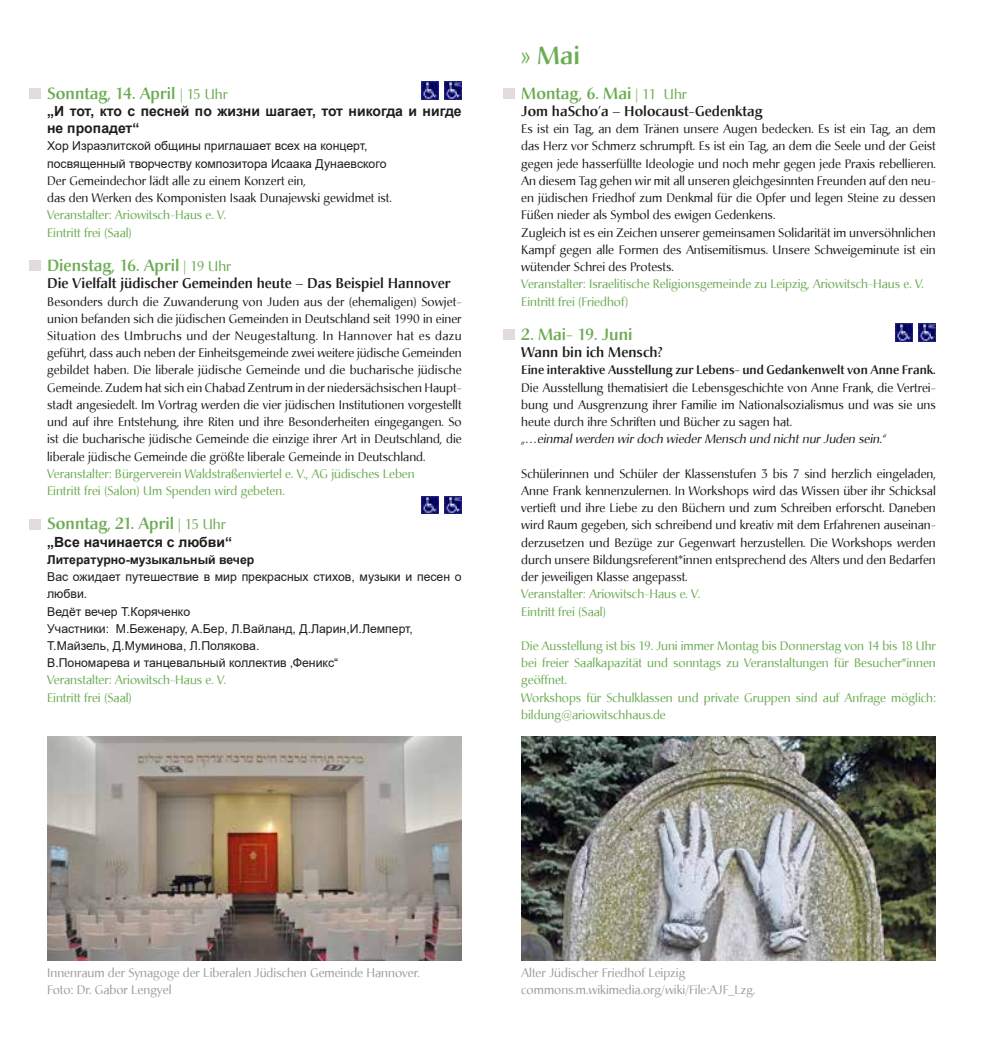
<style>
.page{position:relative;width:983px;height:1042px;background:#fff}
.page>*{position:absolute;margin:0;border:0;box-sizing:border-box;transform-origin:0 0}
.t1{font:500 24.5px "Christiana";color:#6cac53}
.t2{font:500 16.1px "Christiana";color:#6cac53}
.t3{font:500 14px "Christiana";color:#1d1d1b}
.t4{font:700 14px/17.2px "Arial";color:#1d1d1b}
.t5{font:12.25px/17.2px "Christiana";color:#1d1d1b;text-align:justify}
.t6{font:12.25px/17.2px "Christiana";color:#6cac53}
.t7{font:12.25px/17.2px "Arial";color:#1d1d1b}
.t8{font:12.25px/17.2px "Christiana";color:#9d9d9c}
.t9{font:500 12.25px "Christiana";color:#1d1d1b}
.t10{font:italic 12.25px "Christiana";color:#1d1d1b}
.t11{font:700 12.25px "Arial";color:#1d1d1b}
.s1{font-weight:400;font-size:14px}
</style>
<div class="page">
<div style="left:30px;top:88px;width:11px;height:11px;background:#e1dcdb"></div>
<div style="left:30px;top:260px;width:11px;height:11px;background:#e1dcdb"></div>
<div style="left:30px;top:519px;width:11px;height:10px;background:#e1dcdb"></div>
<img style="left:421px;top:82px;width:17px;height:17px">
<img style="left:444px;top:82px;width:17px;height:17px">
<img style="left:421px;top:496px;width:17px;height:17px">
<img style="left:444px;top:496px;width:17px;height:17px">
<img style="left:47px;top:736px;width:414px;height:224px">
<div style="left:503px;top:88px;width:11px;height:11px;background:#e1dcdb"></div>
<div style="left:503px;top:329px;width:11px;height:11px;background:#e1dcdb"></div>
<img style="left:895px;top:324px;width:17px;height:17px">
<img style="left:918px;top:324px;width:17px;height:17px">
<img style="left:521px;top:736px;width:414px;height:224px">
<h2 class="t2" style="left:47px;top:83px;width:182px">Sonntag, 14. April <span class="s1">| 15 Uhr</span></h2>
<p class="t4" style="left:47px;top:103px;width:416px">„И тот, кто с песней по жизни шагает, тот никогда и нигде не пропадет“</p>
<p class="t7" style="left:47px;top:137px;width:341px">Хор Израэлитской общины приглашает всех на концерт, посвященный творчеству композитора Исаака Дунаевского</p>
<p class="t5" style="left:47px;top:172px;width:346px">Der Gemeindechor lädt alle zu einem Konzert ein,<br>das den Werken des Komponisten Isaak Dunajewski gewidmet ist.</p>
<p class="t6" style="left:47px;top:207px;width:180px">Veranstalter: Ariowitsch-Haus e. V.<br>Eintritt frei (Saal)</p>
<h2 class="t2" style="left:47px;top:255px;width:185px">Dienstag, 16. April <span class="s1">| 19 Uhr</span></h2>
<p class="t3" style="left:47px;top:275px;width:405px">Die Vielfalt jüdischer Gemeinden heute – Das Beispiel Hannover</p>
<p class="t5" style="left:47px;top:293px;width:416px">Besonders durch die Zuwanderung von Juden aus der (ehemaligen) Sowjet&shy;union befanden sich die jüdischen Gemeinden in Deutschland seit 1990 in einer Situation des Umbruchs und der Neugestaltung. In Hannover hat es dazu geführt, dass auch neben der Einheitsgemeinde zwei weitere jüdische Gemeinden gebildet haben. Die liberale jüdische Gemeinde und die bucharische jüdische Gemeinde. Zudem hat sich ein Chabad Zentrum in der niedersächsischen Haupt&shy;stadt angesiedelt. Im Vortrag werden die vier jüdischen Institutionen vorgestellt und auf ihre Entstehung, ihre Riten und ihre Besonderheiten eingegangen. So ist die bucharische jüdische Gemeinde die einzige ihrer Art in Deutschland, die liberale jüdische Gemeinde die größte liberale Gemeinde in Deutschland.</p>
<p class="t6" style="left:47px;top:465px;width:369px">Veranstalter: Bürgerverein Waldstraßenviertel e. V., AG jüdisches Leben<br>Eintritt frei (Salon) Um Spenden wird gebeten.</p>
<h2 class="t2" style="left:47px;top:514px;width:180px">Sonntag, 21. April <span class="s1">| 15 Uhr</span></h2>
<p class="t4" style="left:47px;top:533px;width:186px">„Все начинается с любви“</p>
<p class="t11" style="left:47px;top:551px;width:209px">Литературно-музыкальный вечер</p>
<p class="t7" style="left:47px;top:568px;width:416px">Вас ожидает путешествие в мир прекрасных стихов, музыки и песен о любви.<br>Ведёт вечер Т.Коряченко<br>Участники: М.Беженару, А.Бер, Л.Вайланд, Д.Ларин,И.Лемперт, Т.Майзель, Д.Муминова, Л.Полякова.<br>В.Пономарева и танцевальный коллектив ‚Феникс“</p>
<p class="t6" style="left:47px;top:672px;width:180px">Veranstalter: Ariowitsch-Haus e. V.<br>Eintritt frei (Saal)</p>
<h1 class="t1" style="left:521px;top:40px;width:60px">» Mai</h1>
<h2 class="t2" style="left:521px;top:83px;width:167px">Montag, 6. Mai <span class="s1">| 11 Uhr</span></h2>
<p class="t3" style="left:521px;top:102px;width:243px">Jom haScho’a – Holocaust-Gedenktag</p>
<p class="t5" style="left:521px;top:121px;width:416px;text-align:left">Es ist ein Tag, an dem Tränen unsere Augen bedecken. Es ist ein Tag, an dem das Herz vor Schmerz schrumpft. Es ist ein Tag, an dem die Seele und der Geist gegen jede hasserfüllte Ideologie und noch mehr gegen jede Praxis rebellieren.<br>An diesem Tag gehen wir mit all unseren gleichgesinnten Freunden auf den neu&shy;en jüdischen Friedhof zum Denkmal für die Opfer und legen Steine zu dessen Füßen nieder als Symbol des ewigen Gedenkens.<br>Zugleich ist es ein Zeichen unserer gemeinsamen Solidarität im unversöhnlichen Kampf gegen alle Formen des Antisemitismus. Unsere Schweigeminute ist ein wütender Schrei des Protests.</p>
<p class="t6" style="left:521px;top:276px;width:404px">Veranstalter: Israelitische Religionsgemeinde zu Leipzig, Ariowitsch-Haus e. V.<br>Eintritt frei (Friedhof)</p>
<h2 class="t2" style="left:521px;top:324px;width:113px">2. Mai- 19. Juni</h2>
<p class="t3" style="left:521px;top:343px;width:143px">Wann bin ich Mensch?</p>
<p class="t9" style="left:521px;top:362px;width:416px">Eine interaktive Ausstellung zur Lebens- und Gedankenwelt von Anne Frank.</p>
<p class="t5" style="left:521px;top:379px;width:416px">Die Ausstellung thematisiert die Lebensgeschichte von Anne Frank, die Vertrei&shy;bung und Ausgrenzung ihrer Familie im Nationalsozialismus und was sie uns heute durch ihre Schriften und Bücher zu sagen hat.</p>
<p class="t10" style="left:521px;top:431px;width:368px">„…einmal werden wir doch wieder Mensch und nicht nur Juden sein.“</p>
<p class="t5" style="left:521px;top:465px;width:416px">Schülerinnen und Schüler der Klassenstufen 3 bis 7 sind herzlich eingeladen, Anne Frank kennenzulernen. In Workshops wird das Wissen über ihr Schicksal vertieft und ihre Liebe zu den Büchern und zum Schreiben erforscht. Daneben wird Raum gegeben, sich schreibend und kreativ mit dem Erfahrenen auseinan&shy;derzusetzen und Bezüge zur Gegenwart herzustellen. Die Workshops werden durch unsere Bildungsreferent*innen entsprechend des Alters und den Bedarfen der jeweiligen Klasse angepasst.</p>
<p class="t6" style="left:521px;top:586px;width:180px">Veranstalter: Ariowitsch-Haus e. V.<br>Eintritt frei (Saal)</p>
<p class="t6" style="left:521px;top:637px;width:416px">Die Ausstellung ist bis 19. Juni immer Montag bis Donnerstag von 14 bis 18 Uhr bei freier Saalkapazität und sonntags zu Veranstaltungen für Besucher*innen geöffnet.<br>Workshops für Schulklassen und private Gruppen sind auf Anfrage möglich: bildung@ariowitschhaus.de</p>
<p class="t8" style="left:47px;top:964px;width:374px">Innenraum der Synagoge der Liberalen Jüdischen Gemeinde Hannover.<br>Foto: Dr. Gabor Lengyel</p>
<p class="t8" style="left:521px;top:964px;width:235px">Alter Jüdischer Friedhof Leipzig commons.m.wikimedia.org/wiki/File:AJF_Lzg.</p>
</div>
